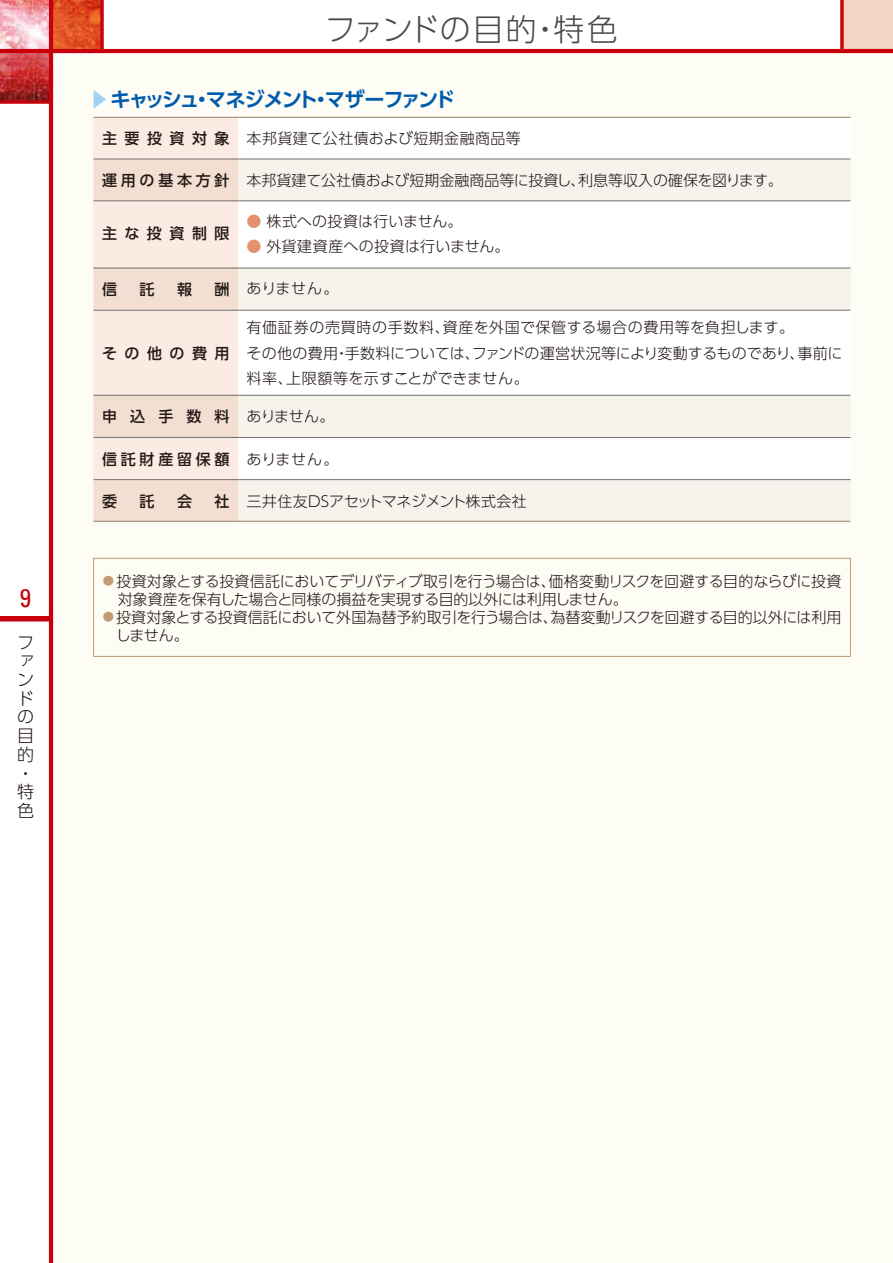
<style>
.page{position:relative;width:893px;height:1263px;background:#fff}
.page>*{position:absolute;margin:0;border:0;box-sizing:border-box;transform-origin:0 0}
.t1{font:300 30.9px "UD Shin Go Pro";letter-spacing:.005em;color:#4c4948}
.t2{font:condensed 25.5px "Univers";color:#c7000b}
.t3{font:700 20.25px "UD Shin Go Pro De";letter-spacing:-.115em;color:#005bac}
.t4{font:300 16.95px/18.8px "UD Shin Go Pro";color:#221815}
.t5{font:300 15px/18px "UD Shin Go Pro";color:#221815}
.t6{font:300 15px/25.5px "UD Shin Go Pro";letter-spacing:.02em;color:#221815}
.t7{font:300 15px "UD Shin Go Pro";letter-spacing:.025em;color:#221815}
.t8{font:500 15px "UD Shin Go Pro";letter-spacing:.495em;color:#221815}
.t9{font:500 15px "UD Shin Go Pro";letter-spacing:.25em;color:#221815}
.s1{color:#a0d2f2}
.s2{font-weight:500}
.s3{color:#e3916e}
.s4{font-weight:300}
.s5{font-size:11.25px;color:#c49a72}
</style>
<div class="page">
<img style="left:0;top:0;width:49px;height:49px">
<svg style="left:53px;top:0;width:47px;height:49px;background:#df5023"></svg>
<svg style="left:0;top:53px;width:49px;height:47px;background:#bb3538"></svg>
<div style="left:51px;top:51px;width:842px;height:1212px;background:#fdfcf5"></div>
<div style="left:842px;top:0;width:51px;height:51px;background:#f5d5c4"></div>
<div style="left:0;top:616px;width:51px;height:5px;background:#c7000b"></div>
<hr style="left:49px;top:0;width:4px;height:1263px;background:#c7000b">
<hr style="left:0;top:49px;width:893px;height:4px;background:#c7000b">
<svg style="left:0;top:100px;width:49px;height:4px"></svg>
<svg style="left:100px;top:0;width:4px;height:49px"></svg>
<svg style="left:840px;top:0;width:4px;height:49px"></svg>
<div style="left:94px;top:117px;width:144px;height:404px;background:#fbebe2"></div>
<div style="left:238px;top:117px;width:612px;height:404px;background:#fff"></div>
<div style="left:94px;top:159px;width:756px;height:42px;background:linear-gradient(to right,#f3e6dc,#f7f8f4)"></div>
<div style="left:94px;top:268px;width:756px;height:42px;background:linear-gradient(to right,#f3e6dc,#f7f8f4)"></div>
<div style="left:94px;top:395px;width:756px;height:43px;background:linear-gradient(to right,#f3e6dc,#f7f8f4)"></div>
<hr style="left:94px;top:117px;width:756px;height:1px;background:#9d8771">
<hr style="left:94px;top:159px;width:756px;height:1px;background:#727171">
<hr style="left:94px;top:201px;width:756px;height:1px;background:#727171">
<hr style="left:94px;top:268px;width:756px;height:1px;background:#727171">
<hr style="left:94px;top:310px;width:756px;height:1px;background:#727171">
<hr style="left:94px;top:395px;width:756px;height:1px;background:#727171">
<div style="left:94px;top:480px;width:756px;height:41px;background:linear-gradient(to right,#f3e6dc,#f7f8f4)"></div>
<hr style="left:94px;top:437px;width:756px;height:1px;background:#727171">
<hr style="left:94px;top:479px;width:756px;height:1px;background:#727171">
<hr style="left:94px;top:521px;width:756px;height:1px;background:#9d8771">
<div style="left:93px;top:558px;width:758px;height:99px;border:1px solid #c49a72"></div>
<hr style="left:892px;top:0;width:1px;height:51px;background:#d7633f">
<h2 class="t2" style="left:20px;top:582px;width:13px">9</h2>
<p class="t4" style="left:17px;top:632px;width:18px">ファンドの目的・特色</p>
<h1 class="t1" style="left:325px;top:4px;width:295px">ファンドの目的・特色</h1>
<h3 class="t3" style="left:89px;top:83px;width:367px"><span class="s1">▶</span> キャッシュ・マネジメント・マザーファンド</h3>
<p class="t7" style="left:102px;top:126px;width:420px"><span class="s2">主要投資対象</span> 本邦貨建て公社債および短期金融商品等</p>
<p class="t5" style="left:102px;top:171px;width:682px"><span class="s2">運用の基本方針</span> 本邦貨建て公社債および短期金融商品等に投資し、利息等収入の確保を図ります。</p>
<p class="t8" style="left:102px;top:221px;width:129px">主な投資制限</p>
<p class="t5" style="left:247px;top:212px;width:217px"><span class="s3">●</span> 株式への投資は行いません。</p>
<p class="t5" style="left:247px;top:237px;width:264px"><span class="s3">●</span> 外貨建資産への投資は行いません。</p>
<p class="t8" style="left:102px;top:277px;width:16px">信</p>
<p class="t8" style="left:140px;top:277px;width:16px">託</p>
<p class="t8" style="left:177px;top:277px;width:16px">報</p>
<p class="t8" style="left:215px;top:277px;width:16px">酬</p>
<p class="t8" style="left:102px;top:341px;width:129px">その他の費用</p>
<p class="t5" style="left:247px;top:279px;width:93px">ありません。</p>
<p class="t6" style="left:247px;top:314px;width:597px">有価証券の売買時の手数料、資産を外国で保管する場合の費用等を負担します。<br>その他の費用・手数料については、ファンドの運営状況等により変動するものであり、事前に料率、上限額等を示すことができません。</p>
<p class="t5" style="left:102px;top:407px;width:234px"><span class="s2">申 込 手 数 料</span> ありません。</p>
<p class="t9" style="left:102px;top:447px;width:238px">信託財産留保額 <span class="s4">ありません。</span></p>
<p class="t8" style="left:102px;top:489px;width:16px">委</p>
<p class="t8" style="left:140px;top:489px;width:16px">託</p>
<p class="t8" style="left:177px;top:489px;width:16px">会</p>
<p class="t5" style="left:215px;top:492px;width:314px"><span class="s2">社</span> 三井住友DSアセットマネジメント株式会社</p>
<p class="t5" style="left:118px;top:571px;width:725px;text-indent:-15px"><span class="s5">●</span> 投資対象とする投資信託においてデリバティブ取引を行う場合は、価格変動リスクを回避する目的ならびに投資対象資産を保有した場合と同様の損益を実現する目的以外には利用しません。</p>
<p class="t5" style="left:116px;top:607px;width:727px;text-indent:-13px"><span class="s5">●</span> 投資対象とする投資信託において外国為替予約取引を行う場合は、為替変動リスクを回避する目的以外には利用しません。</p>
</div>
